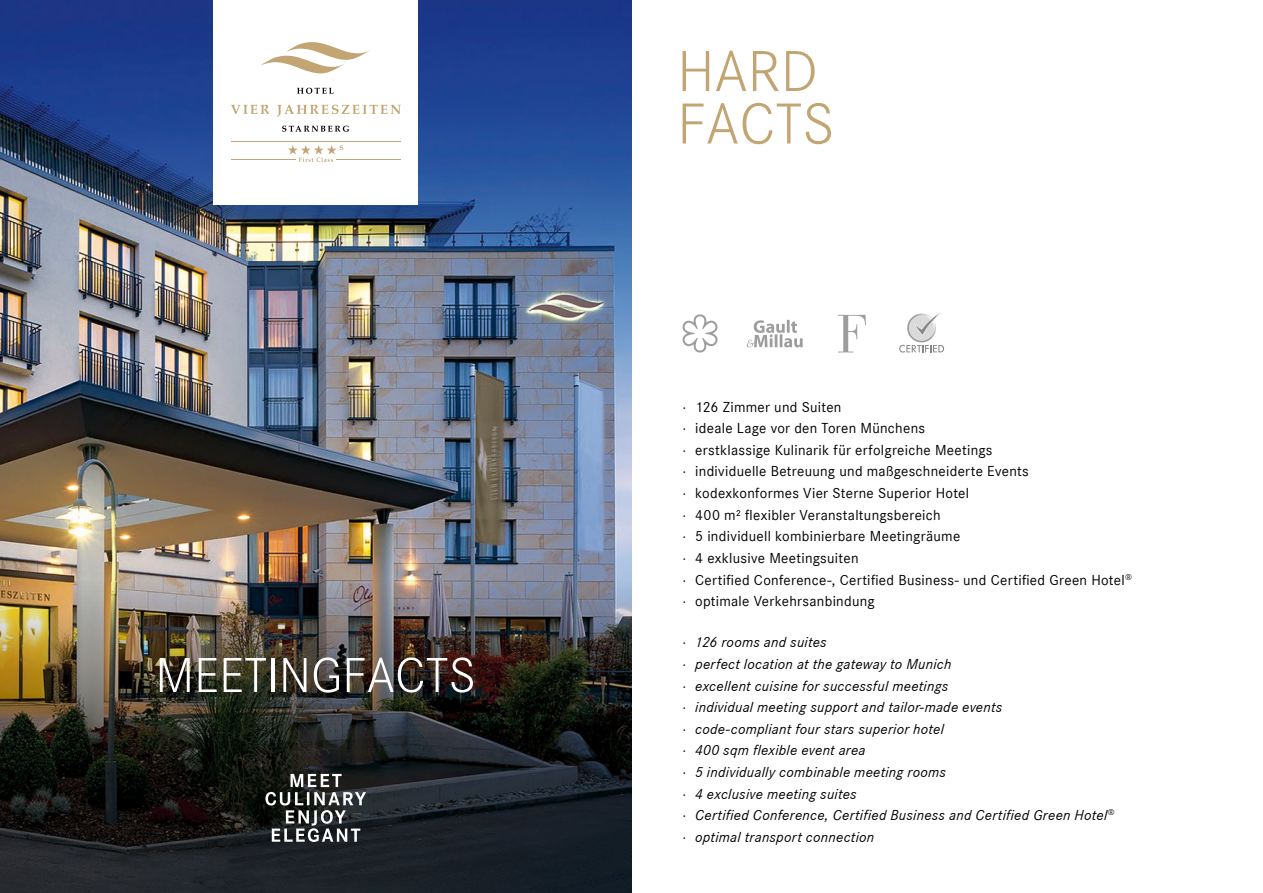
<style>
.page{position:relative;width:1263px;height:893px;background:#fff}
.page>*{position:absolute;margin:0;border:0;box-sizing:border-box;transform-origin:0 0}
.t1{font:300 60px/52.5px "Corporate S";color:#c2a572}
.t2{font:300 51px "Corporate S";color:#fff}
.t3{font:15px/21.6px "Corporate S";letter-spacing:.02em;color:#000}
.t4{font:italic 15px/21.6px "Corporate S";letter-spacing:.02em;color:#000}
.s1{font-weight:300}
.s2{font-weight:300;font-style:normal}
</style>
<div class="page">
<img style="left:0;top:0;width:631px;height:579px">
<img style="left:0;top:579px;width:631px;height:314px">
<svg style="left:265px;top:774px;width:101px;height:68px"></svg>
<div style="left:214px;top:0;width:204px;height:204px;background:#fff"></div>
<svg style="left:288px;top:145px;width:55px;height:17px"></svg>
<svg style="left:231px;top:105px;width:38px;height:9px"></svg>
<svg style="left:277px;top:105px;width:124px;height:12px"></svg>
<svg style="left:282px;top:126px;width:67px;height:6px"></svg>
<svg style="left:297px;top:88px;width:37px;height:6px"></svg>
<svg style="left:261px;top:42px;width:109px;height:32px"></svg>
<hr style="left:231px;top:141px;width:170px;height:1px;background:#c2a572">
<hr style="left:336px;top:160px;width:65px;height:1px;background:#c2a572">
<hr style="left:231px;top:160px;width:64px;height:1px;background:#c2a572">
<svg style="left:838px;top:315px;width:28px;height:38px"></svg>
<svg style="left:747px;top:320px;width:56px;height:27px"></svg>
<svg style="left:682px;top:314px;width:36px;height:39px"></svg>
<svg style="left:899px;top:312px;width:45px;height:41px"></svg>
<h2 class="t2" style="left:155px;top:642px;width:322px">MEETINGFACTS</h2>
<h1 class="t1" style="left:677px;top:43px;width:159px">HARD<br>FACTS</h1>
<p class="t3" style="left:682px;top:395px;width:451px"><span class="s1">·</span> 126 Zimmer und Suiten<br><span class="s1">·</span> ideale Lage vor den Toren Münchens<br><span class="s1">·</span> erstklassige Kulinarik für erfolgreiche Meetings<br><span class="s1">·</span> individuelle Betreuung und maßgeschneiderte Events<br><span class="s1">·</span> kodexkonformes Vier Sterne Superior Hotel<br><span class="s1">·</span> 400 m² flexibler Veranstaltungsbereich<br><span class="s1">·</span> 5 individuell kombinierbare Meetingräume<br><span class="s1">·</span> 4 exklusive Meetingsuiten<br><span class="s1">·</span> Certified Conference-, Certified Business- und Certified Green Hotel<sup>® </sup><span class="s1">·</span> optimale Verkehrsanbindung</p>
<p class="t4" style="left:682px;top:631px;width:434px"><span class="s2">·</span> 126 rooms and suites<br><span class="s2">·</span> perfect location at the gateway to Munich<br><span class="s2">·</span> excellent cuisine for successful meetings<br><span class="s2">·</span> individual meeting support and tailor-made events<br><span class="s2">·</span> code-compliant four stars superior hotel<br><span class="s2">·</span> 400 sqm flexible event area<br><span class="s2">·</span> 5 individually combinable meeting rooms<br><span class="s2">·</span> 4 exclusive meeting suites<br><span class="s2">·</span> Certified Conference, Certified Business and Certified Green Hotel<sup>® </sup><span class="s2">·</span> optimal transport connection</p>
</div>
